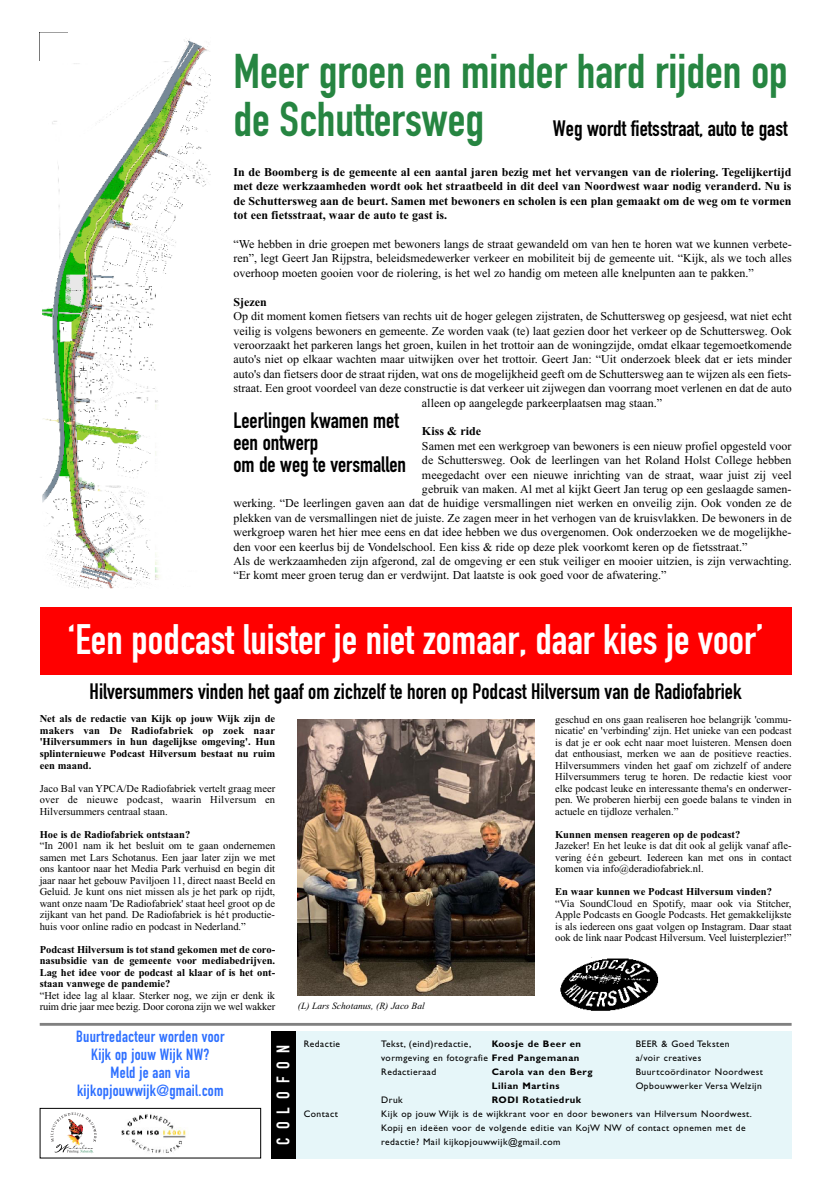
<style>
.page{position:relative;width:820px;height:1191px;background:#fff}
.page>*{position:absolute;margin:0;border:0;box-sizing:border-box;transform-origin:0 0}
.t1{font:48px/48px "DIN Engschrift Std";color:#268541}
.t2{font:42px "DIN Engschrift Std";color:#fff}
.t3{font:22px/22px "DIN Engschrift Std";color:#000}
.t4{font:18px "DIN Engschrift Std";letter-spacing:.445em;color:#fff}
.t5{font:16px/18px "DIN Engschrift Std";letter-spacing:.02em;color:#2e70ff;text-align:center}
.t6{font:12px/14.4px "Times New Roman";color:#000;text-align:justify}
.t7{font:700 12px/14.4px "Times New Roman";color:#000;text-align:justify}
.t8{font:10.5px/11.5px "Times New Roman";color:#000;text-align:justify}
.t9{font:700 10.5px/11.5px "Times New Roman";color:#000;text-align:justify}
.t10{font:9.5px/14px "Gill Sans";letter-spacing:.05em;color:#000}
.t11{font:700 9.5px "Gill Sans";letter-spacing:.055em;color:#000}
.t12{font:italic 9.5px "Times New Roman";color:#000}
.s1{font-weight:700}
</style>
<div class="page">
<div style="left:40px;top:1108px;width:221px;height:50px;border:1px solid #000"></div>
<img style="left:121px;top:1114px;width:65px;height:39px">
<svg style="left:50px;top:1112px;width:47px;height:42px"></svg>
<div style="left:296px;top:1031px;width:495px;height:127px;background:#e6f6f9"></div>
<div style="left:271px;top:1031px;width:25px;height:127px;background:#000"></div>
<hr style="left:40px;top:1023px;width:751px;height:2px;background:#808080">
<div style="left:40px;top:607px;width:751px;height:67px;background:#f00"></div>
<img style="left:298px;top:719px;width:236px;height:276px">
<img style="left:560px;top:957px;width:99px;height:54px">
<img style="left:40px;top:39px;width:170px;height:550px">
<h1 class="t1" style="left:233px;top:47px;width:555px">Meer groen en minder hard rijden op de Schuttersweg</h1>
<h3 class="t3" style="left:552px;top:117px;width:236px">Weg wordt fietsstraat, auto te gast</h3>
<p class="t7" style="left:233px;top:164px;width:559px">In de Boomberg is de gemeente al een aantal jaren bezig met het vervangen van de riolering. Tegelijkertijd met deze werkzaamheden wordt ook het straatbeeld in dit deel van Noordwest waar nodig veranderd. Nu is de Schuttersweg aan de beurt. Samen met bewoners en scholen is een plan gemaakt om de weg om te vormen tot een fietsstraat, waar de auto te gast is.</p>
<p class="t6" style="left:233px;top:237px;width:559px">“We hebben in drie groepen met bewoners langs de straat gewandeld om van hen te horen wat we kunnen verbete&shy;ren”, legt Geert Jan Rijpstra, beleidsmedewerker verkeer en mobiliteit bij de gemeente uit. “Kijk, als we toch alles overhoop moeten gooien voor de riolering, is het wel zo handig om meteen alle knelpunten aan te pakken.”</p>
<p class="t7" style="left:233px;top:294px;width:35px">Sjezen</p>
<p class="t6" style="left:233px;top:309px;width:559px">Op dit moment komen fietsers van rechts uit de hoger gelegen zijstraten, de Schuttersweg op gesjeesd, wat niet echt</p>
<p class="t6" style="left:233px;top:323px;width:559px">veilig is volgens bewoners en gemeente. Ze worden vaak (te) laat gezien door het verkeer op de Schuttersweg. Ook</p>
<p class="t6" style="left:233px;top:337px;width:559px">veroorzaakt het parkeren langs het groen, kuilen in het trottoir aan de woningzijde, omdat elkaar tegemoetkomende</p>
<p class="t6" style="left:233px;top:352px;width:559px">auto's niet op elkaar wachten maar uitwijken over het trottoir. Geert Jan: “Uit onderzoek bleek dat er iets minder</p>
<p class="t6" style="left:233px;top:366px;width:559px">auto's dan fietsers door de straat rijden, wat ons de mogelijkheid geeft om de Schuttersweg aan te wijzen als een fiets-</p>
<p class="t6" style="left:233px;top:381px;width:559px">straat. Een groot voordeel van deze constructie is dat verkeer uit zijwegen dan voorrang moet verlenen en dat de auto</p>
<p class="t6" style="left:422px;top:395px;width:242px">alleen op aangelegde parkeerplaatsen mag staan.”</p>
<p class="t7" style="left:422px;top:424px;width:61px">Kiss &amp; ride</p>
<p class="t6" style="left:422px;top:438px;width:371px">Samen met een werkgroep van bewoners is een nieuw profiel opgesteld voor</p>
<p class="t6" style="left:422px;top:453px;width:371px">de Schuttersweg. Ook de leerlingen van het Roland Holst College hebben</p>
<p class="t6" style="left:422px;top:467px;width:371px">meegedacht over een nieuwe inrichting van de straat, waar juist zij veel</p>
<p class="t6" style="left:422px;top:481px;width:371px">gebruik van maken. Al met al kijkt Geert Jan terug op een geslaagde samen-</p>
<p class="t6" style="left:233px;top:496px;width:559px">werking. “De leerlingen gaven aan dat de huidige versmallingen niet werken en onveilig zijn. Ook vonden ze de</p>
<p class="t6" style="left:233px;top:510px;width:559px">plekken van de versmallingen niet de juiste. Ze zagen meer in het verhogen van de kruisvlakken. De bewoners in de</p>
<p class="t6" style="left:233px;top:525px;width:559px">werkgroep waren het hier mee eens en dat idee hebben we dus overgenomen. Ook onderzoeken we de mogelijkhe-</p>
<p class="t6" style="left:233px;top:539px;width:515px">den voor een keerlus bij de Vondelschool. Een kiss &amp; ride op deze plek voorkomt keren op de fietsstraat.”</p>
<p class="t6" style="left:233px;top:553px;width:559px">Als de werkzaamheden zijn afgerond, zal de omgeving er een stuk veiliger en mooier uitzien, is zijn verwachting.</p>
<p class="t6" style="left:233px;top:568px;width:434px">“Er komt meer groen terug dan er verdwijnt. Dat laatste is ook goed voor de afwatering.”</p>
<h3 class="t3" style="left:233px;top:409px;width:174px">Leerlingen kwamen met een ontwerp<br>om de weg te versmallen</h3>
<h2 class="t2" style="left:68px;top:614px;width:697px">‘Een podcast luister je niet zomaar, daar kies je voor’</h2>
<h3 class="t3" style="left:90px;top:680px;width:653px">Hilversummers vinden het gaaf om zichzelf te horen op Podcast Hilversum van de Radiofabriek</h3>
<p class="t9" style="left:40px;top:713px;width:237px">Net als de redactie van Kijk op jouw Wijk zijn de makers van De Radiofabriek op zoek naar 'Hilversummers in hun dagelijkse omgeving'. Hun splinternieuwe Podcast Hilversum bestaat nu ruim een maand.</p>
<p class="t8" style="left:40px;top:782px;width:237px">Jaco Bal van YPCA/De Radiofabriek vertelt graag meer over de nieuwe podcast, waarin Hilversum en Hilversummers centraal staan.</p>
<p class="t9" style="left:40px;top:828px;width:152px">Hoe is de Radiofabriek ontstaan?</p>
<p class="t8" style="left:40px;top:839px;width:237px">“In 2001 nam ik het besluit om te gaan ondernemen samen met Lars Schotanus. Een jaar later zijn we met ons kantoor naar het Media Park verhuisd en begin dit jaar naar het gebouw Paviljoen 11, direct naast Beeld en Geluid. Je kunt ons niet missen als je het park op rijdt, want onze naam 'De Radiofabriek' staat heel groot op de zijkant van het pand. De Radiofabriek is hét productie&shy;huis voor online radio en podcast in Nederland.”</p>
<p class="t9" style="left:40px;top:943px;width:237px">Podcast Hilversum is tot stand gekomen met de coro&shy;nasubsidie van de gemeente voor mediabedrijven.<br>Lag het idee voor de podcast al klaar of is het ont&shy;staan vanwege de pandemie?</p>
<p class="t8" style="left:40px;top:989px;width:237px">“Het idee lag al klaar. Sterker nog, we zijn er denk ik ruim drie jaar mee bezig. Door corona zijn we wel wakker</p>
<p class="t8" style="left:555px;top:713px;width:238px">geschud en ons gaan realiseren hoe belangrijk 'commu&shy;nicatie' en 'verbinding' zijn. Het unieke van een podcast is dat je er ook echt naar moet luisteren. Mensen doen dat enthousiast, merken we aan de positieve reacties.<br>Hilversummers vinden het gaaf om zichzelf of andere Hilversummers terug te horen. De redactie kiest voor elke podcast leuke en interessante thema's en onderwer&shy;pen. We proberen hierbij een goede balans te vinden in actuele en tijdloze verhalen.”</p>
<p class="t9" style="left:555px;top:828px;width:186px">Kunnen mensen reageren op de podcast?</p>
<p class="t8" style="left:555px;top:840px;width:238px">Jazeker! En het leuke is dat dit ook al gelijk vanaf afle&shy;vering één gebeurt. Iedereen kan met ons in contact komen via info@deradiofabriek.nl.</p>
<p class="t9" style="left:555px;top:886px;width:218px">En waar kunnen we Podcast Hilversum vinden?</p>
<p class="t8" style="left:555px;top:897px;width:238px">“Via SoundCloud en Spotify, maar ook via Stitcher, Apple Podcasts en Google Podcasts. Het gemakkelijkste is als iedereen ons gaat volgen op Instagram. Daar staat ook de link naar Podcast Hilversum. Veel luisterplezier!”</p>
<p class="t12" style="left:298px;top:1000px;width:128px">(L) Lars Schotanus, (R) Jaco Bal</p>
<h3 class="t5" style="left:76px;top:1027px;width:150px">Buurtredacteur worden voor<br>Kijk op jouw Wijk NW?<br>Meld je aan via kijkopjouwwijk@gmail.com</h3>
<h3 class="t4" style="left:272px;top:1144px;width:101px;rotate:-90deg">COLOFON</h3>
<p class="t10" style="left:303px;top:1037px;width:38px">Redactie</p>
<p class="t10" style="left:381px;top:1037px;width:91px">Tekst, (eind)redactie,</p>
<p class="t11" style="left:491px;top:1040px;width:91px">Koosje de Beer en</p>
<p class="t10" style="left:635px;top:1037px;width:95px">BEER &amp; Goed Teksten</p>
<p class="t10" style="left:381px;top:1051px;width:200px">vormgeving en fotografie <span class="s1">Fred Pangemanan</span></p>
<p class="t10" style="left:635px;top:1051px;width:67px">a/voir creatives</p>
<p class="t10" style="left:381px;top:1065px;width:57px">Redactieraad</p>
<p class="t11" style="left:491px;top:1068px;width:102px">Carola van den Berg</p>
<p class="t10" style="left:635px;top:1065px;width:129px">Buurtcoördinator Noordwest</p>
<p class="t11" style="left:491px;top:1082px;width:69px">Lilian Martins</p>
<p class="t10" style="left:635px;top:1079px;width:128px">Opbouwwerker Versa Welzijn</p>
<p class="t10" style="left:381px;top:1093px;width:23px">Druk</p>
<p class="t11" style="left:491px;top:1096px;width:91px">RODI Rotatiedruk</p>
<p class="t10" style="left:303px;top:1107px;width:36px">Contact</p>
<p class="t10" style="left:381px;top:1107px;width:372px">Kijk op jouw Wijk is de wijkkrant voor en door bewoners van Hilversum Noordwest.<br>Kopij en ideëen voor de volgende editie van KojW NW of contact opnemen met de</p>
<p class="t10" style="left:381px;top:1135px;width:181px">redactie? Mail kijkopjouwwijk@gmail.com</p>
</div>
